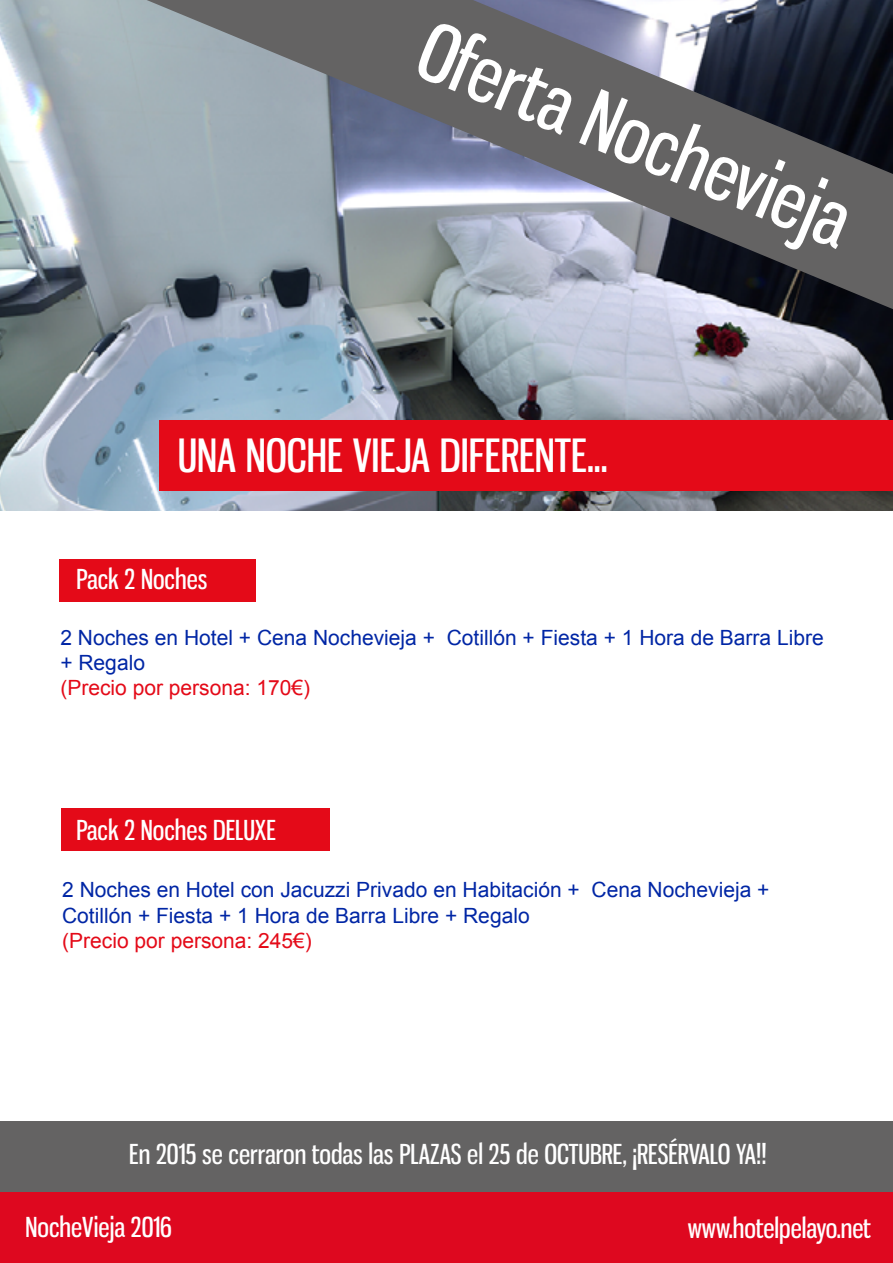
<style>
.page{position:relative;width:893px;height:1263px;background:#fff}
.page>*{position:absolute;margin:0;border:0;box-sizing:border-box;transform-origin:0 0}
.t1{font:78px "Gnuolane Rg";color:#fff}
.t2{font:45px "Gnuolane Rg";color:#fff}
.t3{font:27px "Gnuolane Rg";color:#fff}
.t4{font:21px/25.2px "Arial";color:#0026a5}
.t5{font:21px "Arial";color:#e40a18}
</style>
<div class="page">
<div style="left:0;top:1192px;width:893px;height:71px;background:#de081f"></div>
<img style="left:0;top:0;width:893px;height:511px">
<svg style="left:147px;top:0;width:746px;height:309px;background:#757a83"></svg>
<div style="left:159px;top:420px;width:734px;height:71px;background:#e40a18"></div>
<div style="left:0;top:1121px;width:893px;height:71px;background:#646363"></div>
<div style="left:60px;top:559px;width:196px;height:43px;background:#e40a18"></div>
<div style="left:61px;top:808px;width:269px;height:43px;background:#e40a18"></div>
<h1 class="t1" style="left:439px;top:5px;width:461px;rotate:22deg">Oferta Nochevieja</h1>
<h2 class="t2" style="left:178px;top:428px;width:431px">UNA NOCHE VIEJA DIFERENTE...</h2>
<p class="t3" style="left:77px;top:563px;width:132px">Pack 2 Noches</p>
<p class="t4" style="left:60px;top:625px;width:765px">2 Noches en Hotel + Cena Nochevieja + Cotillón + Fiesta + 1 Hora de Barra Libre + Regalo</p>
<p class="t5" style="left:60px;top:674px;width:251px">(Precio por persona: 170€)</p>
<p class="t3" style="left:76px;top:814px;width:201px">Pack 2 Noches DELUXE</p>
<p class="t4" style="left:62px;top:878px;width:709px">2 Noches en Hotel con Jacuzzi Privado en Habitación + Cena Nochevieja +<br>Cotillón + Fiesta + 1 Hora de Barra Libre + Regalo</p>
<p class="t5" style="left:62px;top:927px;width:251px">(Precio por persona: 245€)</p>
<p class="t3" style="left:129px;top:1137px;width:639px">En 2015 se cerraron todas las PLAZAS el 25 de OCTUBRE, ¡RESÉRVALO YA!!</p>
<p class="t3" style="left:26px;top:1210px;width:148px">NocheVieja 2016</p>
<p class="t3" style="left:688px;top:1211px;width:185px">www.hotelpelayo.net</p>
</div>
